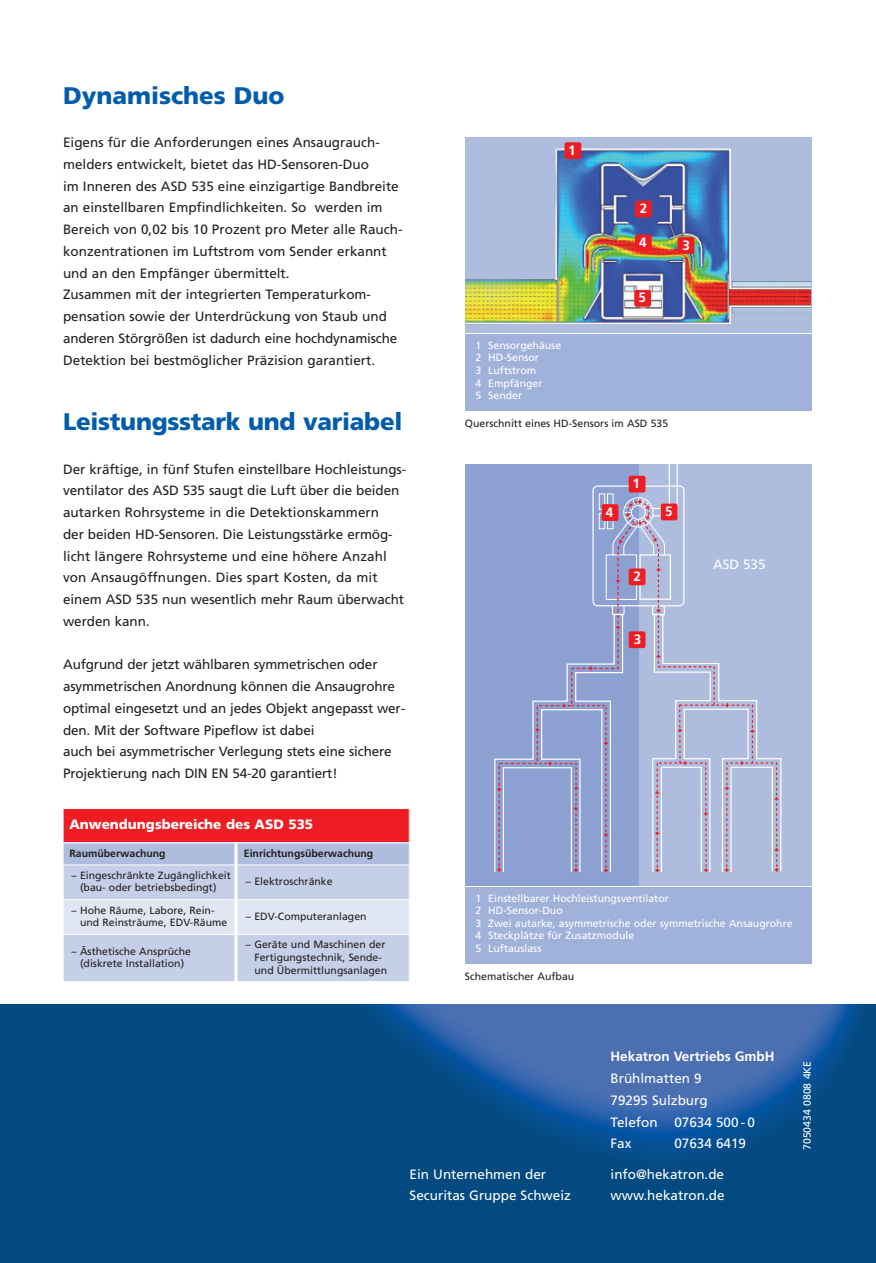
<style>
.page{position:relative;width:876px;height:1263px;background:#fff}
.page>*{position:absolute;margin:0;border:0;box-sizing:border-box;transform-origin:0 0}
.t1{font:900 24px "Frutiger";letter-spacing:-.01em;color:#015dab}
.t2{font:13.5px/21.8px "Frutiger";color:#231f20}
.t3{font:13.5px/21.8px "Frutiger";color:#fff}
.t4{font:700 13.5px "Frutiger";color:#fff}
.t5{font:900 13.5px "Frutiger";color:#fff}
.t6{font:10.5px/12.6px "Frutiger";color:#231f20;text-align:center}
.t7{font:10.5px/12.6px "Frutiger";color:#fff}
.t8{font:700 10.5px "Frutiger";color:#231f20}
</style>
<div class="page">
<div style="left:465px;top:334px;width:346px;height:77px;background:#a1b2da"></div>
<div style="left:465px;top:887px;width:346px;height:77px;background:#a1b2da"></div>
<div style="left:465px;top:137px;width:346px;height:195px;background:#aebcde"></div>
<div style="left:638px;top:464px;width:173px;height:421px;background:#aebcde"></div>
<div style="left:465px;top:464px;width:173px;height:421px;background:#8ca1d1"></div>
<svg style="left:494px;top:464px;width:288px;height:409px"></svg>
<img style="left:465px;top:148px;width:346px;height:177px">
<img style="left:0;top:1004px;width:876px;height:259px">
<div style="left:629px;top:476px;width:16px;height:16px;background:#ee1d23;border-radius:2px"></div>
<div style="left:629px;top:568px;width:16px;height:17px;background:#ee1d23;border-radius:2px"></div>
<div style="left:629px;top:631px;width:16px;height:17px;background:#ee1d23;border-radius:2px"></div>
<div style="left:63px;top:808px;width:346px;height:35px;background:#ee1d23"></div>
<div style="left:63px;top:843px;width:173px;height:22px;background:#aebcde"></div>
<div style="left:236px;top:843px;width:174px;height:22px;background:#aebcde"></div>
<div style="left:63px;top:865px;width:173px;height:35px;background:#c6cfe8"></div>
<div style="left:236px;top:865px;width:174px;height:35px;background:#c6cfe8"></div>
<div style="left:63px;top:900px;width:173px;height:34px;background:#e1e6f3"></div>
<div style="left:236px;top:900px;width:174px;height:34px;background:#e1e6f3"></div>
<div style="left:63px;top:934px;width:173px;height:48px;background:#c6cfe8"></div>
<div style="left:236px;top:934px;width:174px;height:48px;background:#c6cfe8"></div>
<hr style="left:63px;top:808px;width:1px;height:174px;background:#fff">
<hr style="left:234px;top:842px;width:3px;height:140px;background:#fff">
<hr style="left:409px;top:808px;width:1px;height:174px;background:#fff">
<hr style="left:63px;top:808px;width:347px;height:1px;background:#fff">
<hr style="left:63px;top:842px;width:347px;height:1px;background:#fff">
<hr style="left:63px;top:864px;width:347px;height:1px;background:#fff">
<hr style="left:63px;top:899px;width:347px;height:1px;background:#fff">
<hr style="left:63px;top:934px;width:347px;height:1px;background:#fff">
<hr style="left:63px;top:981px;width:347px;height:1px;background:#fff">
<div style="left:602px;top:504px;width:16px;height:17px;background:#ee1d23;border-radius:2px"></div>
<div style="left:661px;top:504px;width:17px;height:16px;background:#ee1d23;border-radius:2px"></div>
<div style="left:564px;top:142px;width:17px;height:17px;background:#ee1d23;border-radius:2px"></div>
<div style="left:635px;top:201px;width:17px;height:16px;background:#ee1d23;border-radius:2px"></div>
<div style="left:677px;top:237px;width:17px;height:17px;background:#ee1d23;border-radius:2px"></div>
<div style="left:635px;top:235px;width:17px;height:16px;background:#ee1d23;border-radius:2px"></div>
<div style="left:634px;top:290px;width:17px;height:17px;background:#ee1d23;border-radius:2px"></div>
<h1 class="t1" style="left:63px;top:86px;width:223px">Dynamisches Duo</h1>
<p class="t2" style="left:63px;top:133px;width:341px">Eigens für die Anforderungen eines Ansaugrauch&shy;melders entwickelt, bietet das HD-Sensoren-Duo<br>im Inneren des ASD 535 eine einzigartige Bandbreite an einstellbaren Empfindlichkeiten. So werden im Bereich von 0,02 bis 10 Prozent pro Meter alle Rauch&shy;konzentrationen im Luftstrom vom Sender erkannt und an den Empfänger übermittelt.<br>Zusammen mit der integrierten Temperaturkom&shy;pensation sowie der Unterdrückung von Staub und anderen Störgrößen ist dadurch eine hochdynamische Detektion bei bestmöglicher Präzision garantiert.</p>
<h1 class="t1" style="left:63px;top:412px;width:341px">Leistungsstark und variabel</h1>
<p class="t2" style="left:63px;top:459px;width:345px">Der kräftige, in fünf Stufen einstellbare Hochleistungs&shy;ventilator des ASD 535 saugt die Luft über die beiden autarken Rohrsysteme in die Detektionskammern<br>der beiden HD-Sensoren. Die Leistungsstärke ermög&shy;licht längere Rohrsysteme und eine höhere Anzahl von Ansaugöffnungen. Dies spart Kosten, da mit einem ASD 535 nun wesentlich mehr Raum überwacht werden kann.</p>
<p class="t2" style="left:63px;top:655px;width:344px">Aufgrund der jetzt wählbaren symmetrischen oder asymmetrischen Anordnung können die Ansaugrohre optimal eingesetzt und an jedes Objekt angepasst wer&shy;den. Mit der Software Pipeflow ist dabei<br>auch bei asymmetrischer Verlegung stets eine sichere Projektierung nach DIN EN 54-20 garantiert!</p>
<p class="t5" style="left:69px;top:819px;width:245px">Anwendungsbereiche des ASD 535</p>
<p class="t8" style="left:69px;top:849px;width:98px">Raumüberwachung</p>
<p class="t8" style="left:244px;top:849px;width:131px">Einrichtungsüberwachung</p>
<p class="t6" style="left:72px;top:870px;width:161px">– Eingeschränkte Zugänglichkeit (bau- oder betriebsbedingt)</p>
<p class="t6" style="left:246px;top:876px;width:88px">– Elektroschränke</p>
<p class="t6" style="left:80px;top:904px;width:149px;text-align:left;text-indent:-9px">– Hohe Räume, Labore, Rein&shy;und Reinsträume, EDV-Räume</p>
<p class="t6" style="left:246px;top:911px;width:122px">– EDV-Computeranlagen</p>
<p class="t6" style="left:72px;top:946px;width:121px">– Ästhetische Ansprüche (diskrete Installation)</p>
<p class="t6" style="left:254px;top:939px;width:134px;text-align:left;text-indent:-9px">– Geräte und Maschinen der<br>Fertigungstechnik, Sende&shy;und Übermittlungsanlagen</p>
<p class="t4" style="left:568px;top:145px;width:9px">1</p>
<p class="t7" style="left:476px;top:340px;width:87px">1 Sensorgehäuse<br>2 HD-Sensor<br>3 Luftstrom<br>4 Empfänger<br>5 Sender</p>
<p class="t4" style="left:640px;top:203px;width:9px">2</p>
<p class="t4" style="left:639px;top:237px;width:9px">4</p>
<p class="t4" style="left:683px;top:239px;width:9px">3</p>
<p class="t4" style="left:638px;top:292px;width:9px">5</p>
<p class="t6" style="left:465px;top:418px;width:205px">Querschnitt eines HD-Sensors im ASD 535</p>
<p class="t4" style="left:632px;top:478px;width:9px">1</p>
<p class="t4" style="left:606px;top:506px;width:9px">4</p>
<p class="t4" style="left:665px;top:506px;width:9px">5</p>
<p class="t4" style="left:633px;top:571px;width:9px">2</p>
<p class="t4" style="left:634px;top:634px;width:9px">3</p>
<p class="t3" style="left:713px;top:555px;width:54px">ASD 535</p>
<p class="t7" style="left:476px;top:892px;width:318px">1 Einstellbarer Hochleistungsventilator<br>2 HD-Sensor-Duo<br>3 Zwei autarke, asymmetrische oder symmetrische Ansaugrohre 4 Steckplätze für Zusatzmodule<br>5 Luftauslass</p>
<p class="t6" style="left:465px;top:971px;width:111px">Schematischer Aufbau</p>
<p class="t3" style="left:410px;top:1164px;width:163px">Ein Unternehmen der<br>Securitas Gruppe Schweiz</p>
<p class="t4" style="left:611px;top:1051px;width:166px">Hekatron Vertriebs GmbH</p>
<p class="t3" style="left:611px;top:1068px;width:146px">Brühlmatten 9<br>79295 Sulzburg<br>Telefon 07634 500 - 0<br>Fax</p>
<p class="t3" style="left:674px;top:1134px;width:73px">07634 6419</p>
<p class="t3" style="left:611px;top:1164px;width:115px">info@hekatron.de www.hekatron.de</p>
<p class="t7" style="left:802px;top:1150px;width:91px;rotate:-90deg">7050434 0808 4KE</p>
</div>
